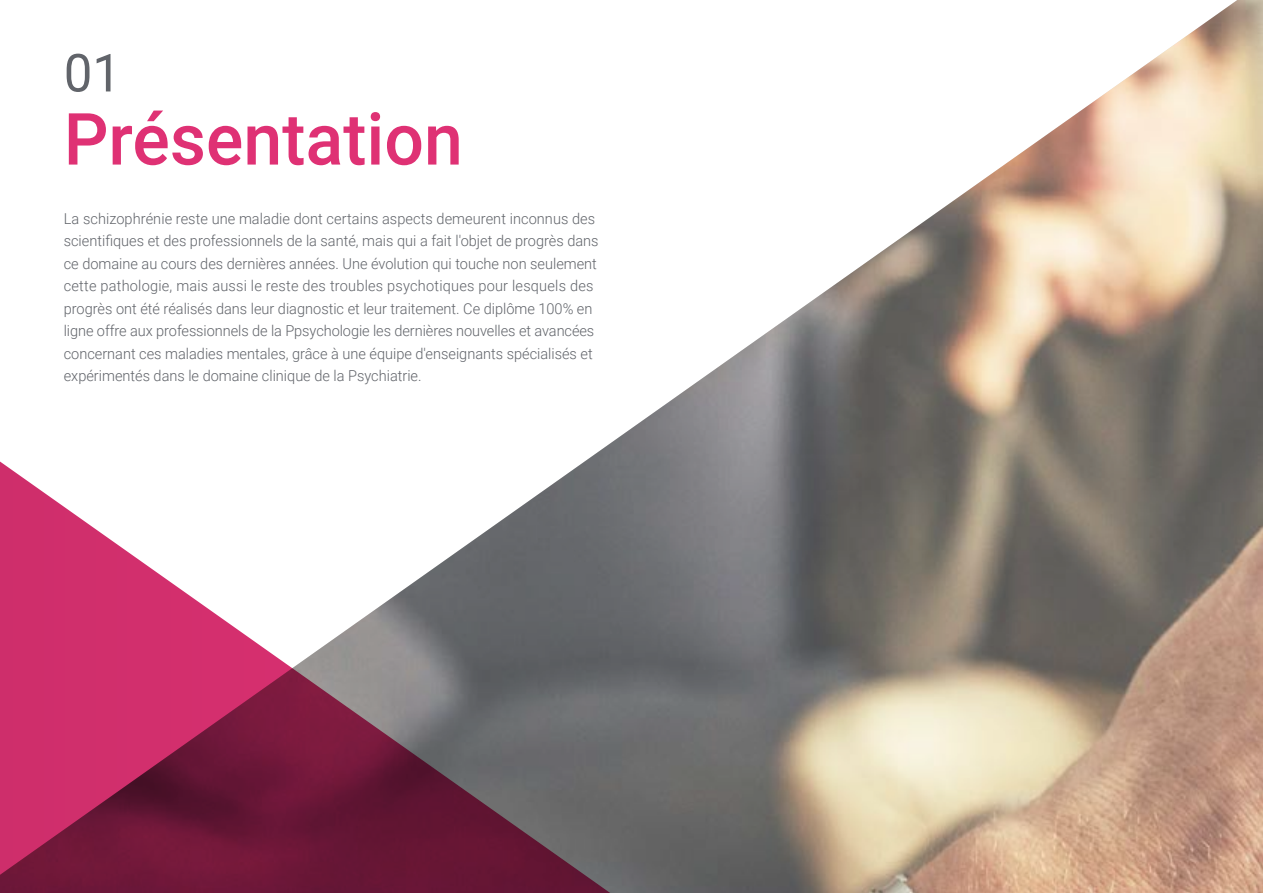
<style>
.page{position:relative;width:1263px;height:893px;background:#fff}
.page>*{position:absolute;margin:0;border:0;box-sizing:border-box;transform-origin:0 0}
.t1{font:500 72px "Roboto";color:#df3174}
.t2{font:52.5px "Roboto";color:#61646a}
.t3{font:300 15px/22.5px "Roboto";color:#61646a}
</style>
<div class="page">
<img style="left:606px;top:0;width:657px;height:893px">
<svg style="left:0;top:446px;width:640px;height:447px"></svg>
<h2 class="t2" style="left:64px;top:36px;width:59px">01</h2>
<h1 class="t1" style="left:64px;top:89px;width:401px">Présentation</h1>
<p class="t3" style="left:64px;top:207px;width:536px">La schizophrénie reste une maladie dont certains aspects demeurent inconnus des scientifiques et des professionnels de la santé, mais qui a fait l'objet de progrès dans ce domaine au cours des dernières années. Une évolution qui touche non seulement cette pathologie, mais aussi le reste des troubles psychotiques pour lesquels des progrès ont été réalisés dans leur diagnostic et leur traitement. Ce diplôme 100% en ligne offre aux professionnels de la Ppsychologie les dernières nouvelles et avancées concernant ces maladies mentales, grâce à une équipe d'enseignants spécialisés et expérimentés dans le domaine clinique de la Psychiatrie.</p>
</div>
